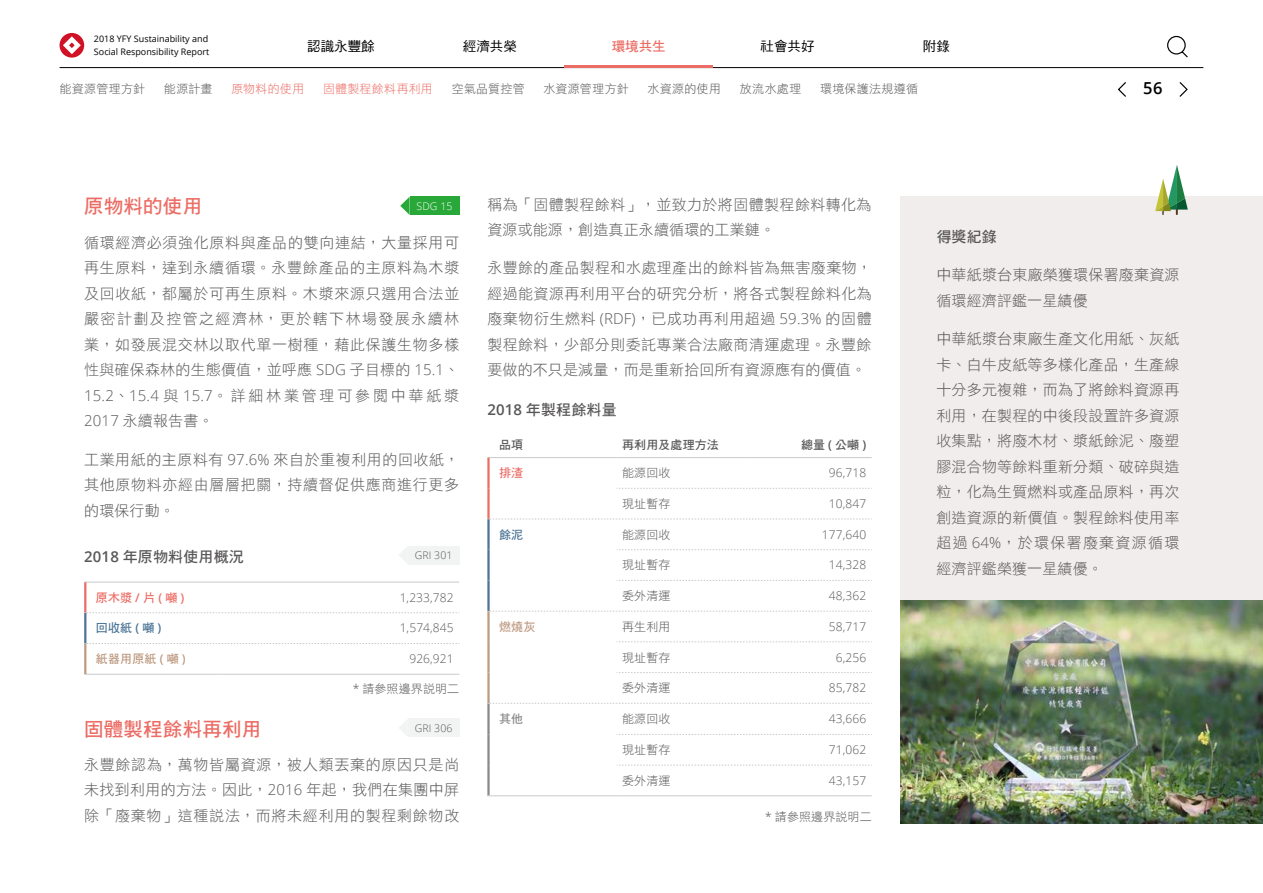
<style>
.page{position:relative;width:1263px;height:893px;background:#fff}
.page>*{position:absolute;margin:0;border:0;box-sizing:border-box;transform-origin:0 0}
.t1{font:19.5px "DF Hei Std W7";letter-spacing:.01em;color:#ec6d65}
.t2{font:600 16.5px "Open Sans";color:#000}
.t3{font:15px/25.5px "DF Hei Std W3";letter-spacing:.025em;color:#595757;text-align:justify}
.t4{font:15px "DF Hei Std W7";letter-spacing:.01em;color:#595757}
.t5{font:13.5px "DF Hei Std W5";color:#000}
.t6{font:13.5px "DF Hei Std W7";color:#ec6d65}
.t7{font:12px "DF Hei Std W3";letter-spacing:.01em;color:#595757}
.t8{font:300 12px "Open Sans";letter-spacing:.01em;color:#595757}
.t9{font:12px "DF Hei Std W7";letter-spacing:.01em;color:#595757}
.t10{font:12px "DF Hei Std W3";letter-spacing:.02em;color:#ec6d65}
.t11{font:12px "DF Hei Std W7";letter-spacing:.01em;color:#be9a81}
.t12{font:12px "DF Hei Std W7";color:#ec6d65}
.t13{font:12px "DF Hei Std W7";color:#4b7495}
.t14{font:12px "DF Hei Std W3";letter-spacing:.03em;color:#595757}
.t15{font:12px "DF Hei Std W7";color:#898989}
.t16{font:300 10.5px "Open Sans";letter-spacing:.01em;color:#595757}
.t17{font:300 10.5px "Open Sans";color:#fff}
.t18{font:9px/13.5px "Open Sans";color:#000}
.s1{font-family:"Open Sans";font-weight:300}
.s2{font-family:"Open Sans";font-weight:600}
</style>
<div class="page">
<div style="left:60px;top:33px;width:24px;height:25px;background:#d01126;border-radius:50%"></div>
<svg style="left:63px;top:36px;width:18px;height:18px"></svg>
<hr style="left:60px;top:67px;width:1143px;height:1px;background:#000">
<svg style="left:1167px;top:35px;width:21px;height:23px"></svg>
<hr style="left:564px;top:65px;width:149px;height:2px;background:#ec6d65">
<hr style="left:84px;top:674px;width:132px;height:1px;background:#c9caca">
<hr style="left:216px;top:674px;width:243px;height:1px;background:#c9caca">
<svg style="left:84px;top:582px;width:375px;height:92px"></svg>
<hr style="left:84px;top:613px;width:2px;height:30px;background:#4b7495">
<hr style="left:84px;top:644px;width:2px;height:30px;background:#be9a81">
<hr style="left:487px;top:457px;width:130px;height:1px;background:#c9caca">
<hr style="left:617px;top:457px;width:130px;height:1px;background:#c9caca">
<hr style="left:747px;top:457px;width:125px;height:1px;background:#c9caca">
<hr style="left:487px;top:796px;width:130px;height:1px;background:#c9caca">
<hr style="left:617px;top:796px;width:130px;height:1px;background:#c9caca">
<hr style="left:747px;top:796px;width:125px;height:1px;background:#c9caca">
<svg style="left:487px;top:458px;width:385px;height:338px"></svg>
<svg style="left:1117px;top:82px;width:9px;height:15px"></svg>
<svg style="left:1179px;top:82px;width:9px;height:15px"></svg>
<div style="left:410px;top:197px;width:49px;height:18px;background:#28a838"></div>
<svg style="left:400px;top:197px;width:10px;height:18px"></svg>
<div style="left:901px;top:197px;width:362px;height:431px;background:#f0edec"></div>
<svg style="left:1155px;top:165px;width:33px;height:50px"></svg>
<img style="left:901px;top:601px;width:362px;height:222px">
<div style="left:408px;top:546px;width:51px;height:18px;background:#f2f3f3"></div>
<svg style="left:399px;top:547px;width:9px;height:16px"></svg>
<div style="left:408px;top:719px;width:51px;height:18px;background:#f2f3f3"></div>
<svg style="left:399px;top:720px;width:9px;height:16px"></svg>
<p class="t18" style="left:94px;top:31px;width:117px">2018 YFY Sustainability and<br>Social Responsibility Report</p>
<p class="t5" style="left:307px;top:39px;width:69px">認識永豐餘</p>
<p class="t5" style="left:463px;top:39px;width:55px">經濟共榮</p>
<p class="t6" style="left:612px;top:39px;width:55px">環境共生</p>
<p class="t5" style="left:760px;top:39px;width:55px">社會共好</p>
<p class="t5" style="left:923px;top:39px;width:28px">附錄</p>
<p class="t14" style="left:60px;top:82px;width:87px">能資源管理方針</p>
<p class="t7" style="left:164px;top:82px;width:50px">能源計畫</p>
<p class="t10" style="left:231px;top:82px;width:75px">原物料的使用</p>
<p class="t10" style="left:323px;top:82px;width:111px">固體製程餘料再利用</p>
<p class="t7" style="left:452px;top:82px;width:74px">空氣品質控管</p>
<p class="t7" style="left:543px;top:82px;width:87px">水資源管理方針</p>
<p class="t7" style="left:648px;top:82px;width:75px">水資源的使用</p>
<p class="t7" style="left:740px;top:82px;width:63px">放流水處理</p>
<p class="t7" style="left:820px;top:82px;width:100px">環境保護法規遵循</p>
<p class="t2" style="left:1143px;top:77px;width:21px">56</p>
<h1 class="t1" style="left:84px;top:196px;width:119px">原物料的使用</h1>
<p class="t3" style="left:84px;top:229px;width:377px">循環經濟必須強化原料與產品的雙向連結，大量採用可再生原料，達到永續循環。永豐餘產品的主原料為木漿及回收紙，都屬於可再生原料。木漿來源只選用合法並嚴密計劃及控管之經濟林，更於轄下林場發展永續林業，如發展混交林以取代單一樹種，藉此保護生物多樣性與確保森林的生態價值，並呼應 <span class="s1">SDG</span> 子目標的 <span class="s1">15.1</span>、<span class="s1">15.2</span>、<span class="s1">15.4</span> 與 <span class="s1">15.7</span>。詳細林業管理可參閱中華紙漿<span class="s1">2017</span> 永續報告書。</p>
<p class="t3" style="left:84px;top:446px;width:377px">工業用紙的主原料有 <span class="s1">97.6%</span> 來自於重複利用的回收紙，其他原物料亦經由層層把關，持續督促供應商進行更多的環保行動。</p>
<p class="t17" style="left:416px;top:199px;width:37px">SDG 15</p>
<p class="t4" style="left:84px;top:549px;width:161px"><span class="s2">2018</span> 年原物料使用概況</p>
<p class="t16" style="left:415px;top:548px;width:39px">GRI 301</p>
<p class="t12" style="left:96px;top:591px;width:90px">原木漿<span class="s2">/</span>片 <span class="s2">(</span>噸<span class="s2">)</span></p>
<p class="t8" style="left:400px;top:589px;width:56px">1,233,782</p>
<p class="t13" style="left:96px;top:622px;width:67px">回收紙 <span class="s2">(</span> 噸 <span class="s2">)</span></p>
<p class="t8" style="left:400px;top:620px;width:56px">1,574,845</p>
<p class="t11" style="left:96px;top:652px;width:91px">紙器用原紙 <span class="s2">(</span> 噸 <span class="s2">)</span></p>
<p class="t8" style="left:409px;top:651px;width:46px">926,921</p>
<p class="t7" style="left:353px;top:682px;width:108px"><span class="s1">*</span> 請參照邊界說明二</p>
<h1 class="t1" style="left:84px;top:718px;width:179px">固體製程餘料再利用</h1>
<p class="t3" style="left:84px;top:751px;width:377px">永豐餘認為，萬物皆屬資源，被人類丟棄的原因只是尚未找到利用的方法。因此，<span class="s1">2016</span> 年起，我們在集團中屏除「廢棄物」這種說法，而將未經利用的製程剩餘物改</p>
<p class="t16" style="left:415px;top:721px;width:39px">GRI 306</p>
<p class="t3" style="left:487px;top:191px;width:386px">稱為「固體製程餘料」，並致力於將固體製程餘料轉化為資源或能源，創造真正永續循環的工業鏈。</p>
<p class="t3" style="left:487px;top:255px;width:386px">永豐餘的產品製程和水處理產出的餘料皆為無害廢棄物，經過能資源再利用平台的研究分析，將各式製程餘料化為廢棄物衍生燃料 <span class="s1">(RDF)</span>，已成功再利用超過 <span class="s1">59.3%</span> 的固體製程餘料，少部分則委託專業合法廠商清運處理。永豐餘要做的不只是減量，而是重新拾回所有資源應有的價值。</p>
<p class="t4" style="left:487px;top:402px;width:131px"><span class="s2">2018</span> 年製程餘料量</p>
<p class="t9" style="left:499px;top:438px;width:26px">品項</p>
<p class="t9" style="left:622px;top:438px;width:98px">再利用及處理方法</p>
<p class="t9" style="left:801px;top:438px;width:67px">總量<span class="s2">(</span>公噸<span class="s2">)</span></p>
<p class="t12" style="left:499px;top:466px;width:26px">排渣</p>
<p class="t7" style="left:622px;top:466px;width:50px">能源回收</p>
<p class="t8" style="left:829px;top:465px;width:39px">96,718</p>
<p class="t7" style="left:622px;top:497px;width:50px">現址暫存</p>
<p class="t8" style="left:829px;top:495px;width:39px">10,847</p>
<p class="t13" style="left:499px;top:528px;width:26px">餘泥</p>
<p class="t7" style="left:622px;top:528px;width:50px">能源回收</p>
<p class="t8" style="left:822px;top:526px;width:46px">177,640</p>
<p class="t7" style="left:622px;top:559px;width:50px">現址暫存</p>
<p class="t8" style="left:829px;top:557px;width:39px">14,328</p>
<p class="t7" style="left:622px;top:589px;width:50px">委外清運</p>
<p class="t8" style="left:829px;top:587px;width:39px">48,362</p>
<p class="t11" style="left:499px;top:620px;width:38px">燃燒灰</p>
<p class="t7" style="left:622px;top:620px;width:50px">再生利用</p>
<p class="t8" style="left:829px;top:618px;width:39px">58,717</p>
<p class="t7" style="left:622px;top:651px;width:50px">現址暫存</p>
<p class="t8" style="left:836px;top:649px;width:32px">6,256</p>
<p class="t7" style="left:622px;top:681px;width:50px">委外清運</p>
<p class="t8" style="left:829px;top:680px;width:39px">85,782</p>
<p class="t15" style="left:499px;top:712px;width:26px">其他</p>
<p class="t7" style="left:622px;top:712px;width:50px">能源回收</p>
<p class="t8" style="left:829px;top:710px;width:39px">43,666</p>
<p class="t7" style="left:622px;top:743px;width:50px">現址暫存</p>
<p class="t8" style="left:829px;top:741px;width:39px">71,062</p>
<p class="t7" style="left:622px;top:774px;width:50px">委外清運</p>
<p class="t8" style="left:829px;top:772px;width:39px">43,157</p>
<p class="t7" style="left:765px;top:810px;width:108px"><span class="s1">*</span> 請參照邊界說明二</p>
<p class="t4" style="left:936px;top:229px;width:62px">得獎紀錄</p>
<p class="t3" style="left:936px;top:262px;width:245px">中華紙漿台東廠榮獲環保署廢棄資源循環經濟評鑑一星績優</p>
<p class="t3" style="left:936px;top:326px;width:245px">中華紙漿台東廠生產文化用紙、灰紙卡、白牛皮紙等多樣化產品，生產線十分多元複雜，而為了將餘料資源再利用，在製程的中後段設置許多資源收集點，將廢木材、漿紙餘泥、廢塑膠混合物等餘料重新分類、破碎與造粒，化為生質燃料或產品原料，再次創造資源的新價值。製程餘料使用率超過 <span class="s1">64%</span>，於環保署廢棄資源循環經濟評鑑榮獲一星績優。</p>
</div>
